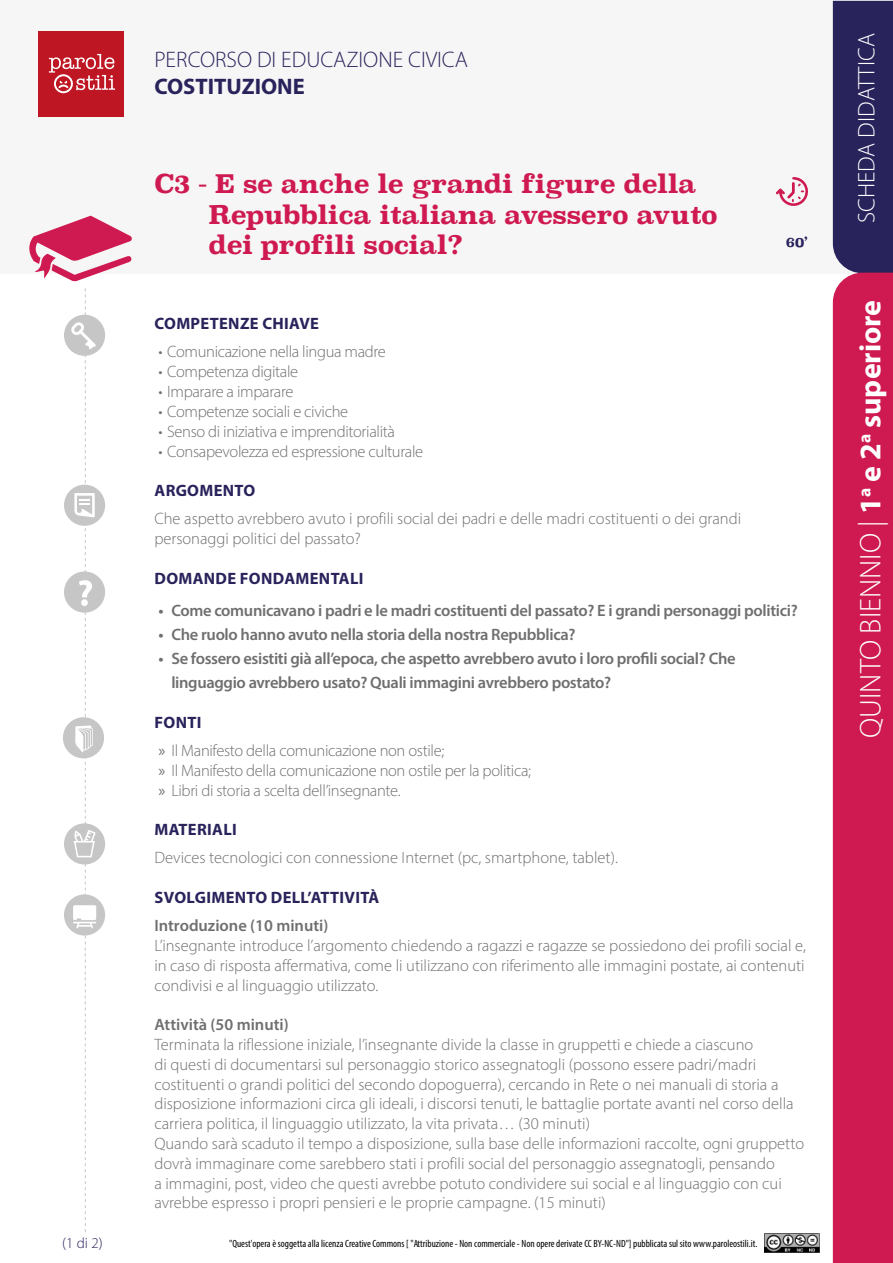
<style>
.page{position:relative;width:893px;height:1263px;background:#fff}
.page>*{position:absolute;margin:0;border:0;box-sizing:border-box;transform-origin:0 0}
.t1{font:300 30px "Myriad Pro";color:#fff}
.t2{font:700 25.5px/30.6px "Superclarendon";letter-spacing:-.02em;color:#cf1a51}
.t3{font:300 24px "Myriad Pro";color:#fff}
.t4{font:300 22.5px "Myriad Pro";color:#29235c}
.t5{font:700 22.5px "Myriad Pro";color:#29235c}
.t6{font:300 16.5px/19.8px "Myriad Pro";color:#706f6f}
.t7{font:300 16.5px/28.3px "Myriad Pro";letter-spacing:-.02em;color:#706f6f}
.t8{font:600 16.5px/24px "Myriad Pro";letter-spacing:-.02em;color:#706f6f}
.t9{font:700 16.5px "Myriad Pro";letter-spacing:.02em;color:#29235c}
.t10{font:600 16.5px "Myriad Pro";color:#706f6f}
.t11{font:300 15px "Myriad Pro";color:#29235c}
.t12{font:700 13.5px "Superclarendon";color:#29235c}
.t13{font:condensed 10.5px "Myriad Pro";color:#000}
.s1{font-weight:700;color:#29235c}
.s2{font-weight:400}
.s3{font-weight:700}
</style>
<div class="page">
<img style="left:765px;top:1233px;width:54px;height:19px">
<div style="left:0;top:0;width:893px;height:273px;background:#f6f6f6"></div>
<div style="left:833px;top:1px;width:60px;height:272px;background:#29235c"></div>
<div style="left:833px;top:273px;width:60px;height:990px;background:#cf1a51"></div>
<div style="left:38px;top:31px;width:86px;height:86px;background:#be1622"></div>
<svg style="left:49px;top:54px;width:66px;height:39px"></svg>
<svg style="left:29px;top:216px;width:103px;height:65px"></svg>
<svg style="left:776px;top:177px;width:32px;height:29px"></svg>
<div style="left:64px;top:571px;width:41px;height:42px;background:#c6c6c6;border-radius:50%"></div>
<div style="left:64px;top:485px;width:41px;height:41px;background:#c6c6c6;border-radius:50%"></div>
<div style="left:63px;top:717px;width:41px;height:41px;background:#c6c6c6;border-radius:50%"></div>
<div style="left:64px;top:823px;width:41px;height:41px;background:#c6c6c6;border-radius:50%"></div>
<div style="left:64px;top:315px;width:41px;height:41px;background:#c6c6c6;border-radius:50%"></div>
<div style="left:64px;top:894px;width:41px;height:41px;background:#c6c6c6;border-radius:50%"></div>
<svg style="left:71px;top:288px;width:25px;height:944px"></svg>
<p class="t11" style="left:62px;top:1234px;width:42px">(1 di 2)</p>
<h3 class="t4" style="left:154px;top:46px;width:315px">PERCORSO DI EDUCAZIONE CIVICA</h3>
<h3 class="t5" style="left:154px;top:72px;width:152px">COSTITUZIONE</h3>
<h2 class="t2" style="left:208px;top:170px;width:511px;text-indent:-54px">C3 - E se anche le grandi figure della<br>Repubblica italiana avessero avuto dei profili social?</h2>
<p class="t12" style="left:786px;top:232px;width:23px">60’</p>
<p class="t9" style="left:155px;top:313px;width:166px">COMPETENZE CHIAVE</p>
<p class="t7" style="left:159px;top:338px;width:229px">• Comunicazione nella lingua madre</p>
<p class="t7" style="left:159px;top:357px;width:141px">• Competenza digitale</p>
<p class="t7" style="left:159px;top:377px;width:136px">• Imparare a imparare</p>
<p class="t7" style="left:159px;top:397px;width:191px">• Competenze sociali e civiche</p>
<p class="t7" style="left:159px;top:417px;width:238px">• Senso di iniziativa e imprenditorialità</p>
<p class="t7" style="left:159px;top:437px;width:266px">• Consapevolezza ed espressione culturale</p>
<p class="t9" style="left:155px;top:480px;width:102px">ARGOMENTO</p>
<p class="t6" style="left:154px;top:509px;width:588px">Che aspetto avrebbero avuto i profili social dei padri e delle madri costituenti o dei grandi personaggi politici del passato?</p>
<p class="t9" style="left:155px;top:567px;width:210px">DOMANDE FONDAMENTALI</p>
<p class="t8" style="left:159px;top:598px;width:641px">• Come comunicavano i padri e le madri costituenti del passato? E i grandi personaggi politici?</p>
<p class="t8" style="left:159px;top:622px;width:418px">• Che ruolo hanno avuto nella storia della nostra Repubblica?</p>
<p class="t8" style="left:171px;top:646px;width:566px;text-indent:-13px">• Se fossero esistiti già all’epoca, che aspetto avrebbero avuto i loro profili social? Che linguaggio avrebbero usato? Quali immagini avrebbero postato?</p>
<p class="t7" style="left:155px;top:708px;width:291px"><span class="s1">FONTI<br></span><span class="s2">»</span> Il Manifesto della comunicazione non ostile;</p>
<p class="t7" style="left:159px;top:760px;width:374px;line-height:19.8px"><span class="s2">»</span> Il Manifesto della comunicazione non ostile per la politica; <span class="s2">»</span> Libri di storia a scelta dell’insegnante.</p>
<p class="t9" style="left:155px;top:819px;width:84px">MATERIALI</p>
<p class="t6" style="left:154px;top:848px;width:465px">Devices tecnologici con connessione Internet (pc, smartphone, tablet).</p>
<p class="t9" style="left:155px;top:886px;width:226px">SVOLGIMENTO DELL’ATTIVITÀ</p>
<p class="t10" style="left:154px;top:915px;width:176px">Introduzione (10 minuti)</p>
<p class="t6" style="left:154px;top:935px;width:653px;text-align:justify">L’insegnante introduce l’argomento chiedendo a ragazzi e ragazze se possiedono dei profili social e, in caso di risposta affermativa, come li utilizzano con riferimento alle immagini postate, ai contenuti condivisi e al linguaggio utilizzato.</p>
<p class="t10" style="left:154px;top:1014px;width:136px">Attività (50 minuti)</p>
<p class="t6" style="left:154px;top:1034px;width:651px">Terminata la riflessione iniziale, l’insegnante divide la classe in gruppetti e chiede a ciascuno<br>di questi di documentarsi sul personaggio storico assegnatogli (possono essere padri/madri costituenti o grandi politici del secondo dopoguerra), cercando in Rete o nei manuali di storia a disposizione informazioni circa gli ideali, i discorsi tenuti, le battaglie portate avanti nel corso della carriera politica, il linguaggio utilizzato, la vita privata… (30 minuti)<br>Quando sarà scaduto il tempo a disposizione, sulla base delle informazioni raccolte, ogni gruppetto dovrà immaginare come sarebbero stati i profili social del personaggio assegnatogli, pensando<br>a immagini, post, video che questi avrebbe potuto condividere sui social e al linguaggio con cui avrebbe espresso i propri pensieri e le proprie campagne. (15 minuti)</p>
<p class="t13" style="left:229px;top:1237px;width:530px">"Quest'opera è soggetta alla licenza Creative Commons [ "Attribuzione - Non commerciale - Non opere derivate CC BY-NC-ND"] pubblicata sul sito www.paroleostili.it.</p>
<h3 class="t3" style="left:852px;top:223px;width:191px;rotate:-90deg">SCHEDA DIDATTICA</h3>
<h1 class="t1" style="left:852px;top:738px;width:440px;rotate:-90deg">QUINTO BIENNIO | <span class="s3">1</span><sup>a</sup> <span class="s3">e 2</span><sup>a</sup> <span class="s3">superiore</span></h1>
</div>
